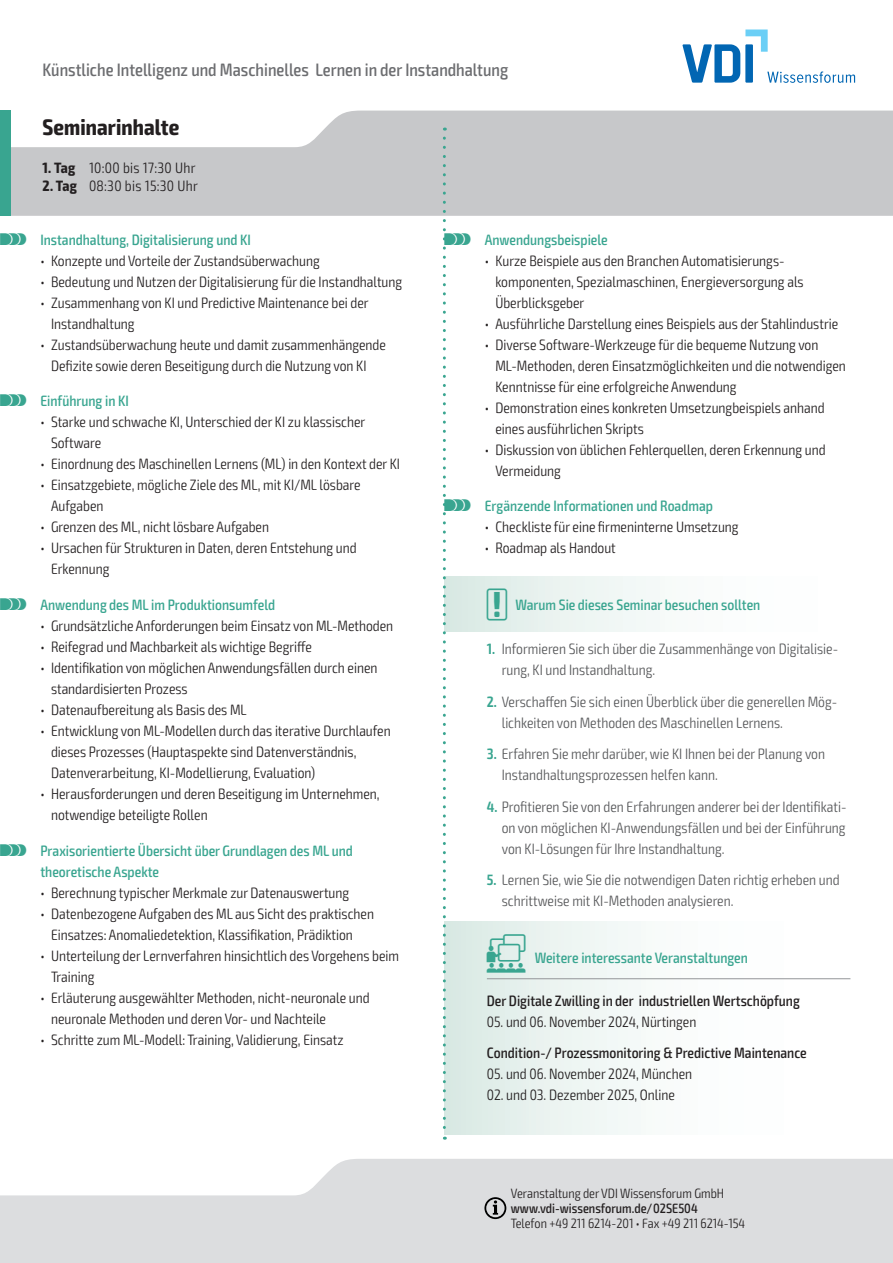
<style>
.page{position:relative;width:893px;height:1263px;background:#fff}
.page>*{position:absolute;margin:0;border:0;box-sizing:border-box;transform-origin:0 0}
.t1{font:700 condensed 22.5px "Exo 2";letter-spacing:.005em;color:#231f20}
.t2{font:500 condensed 18px "Exo 2";color:#6c6d70}
.t3{font:300 condensed 15px/21px "Exo 2";color:#231f20}
.t4{font:300 condensed 15px/21px "Exo 2";color:#57585a}
.t5{font:500 condensed 15px/21px "Exo 2";color:#39a590}
.t6{font:500 condensed 15px "Exo 2";color:#231f20}
.t7{font:300 condensed 15px "Exo 2";letter-spacing:.02em;color:#231f20}
.t8{font:300 condensed 13.5px "Exo 2";color:#231f20}
.t9{font:500 condensed 13.5px "Exo 2";color:#231f20}
.s1{font-weight:700}
.s2{font-family:"VDI Iconset S4 A Regular";font-weight:400;font-stretch:normal}
.s3{font-weight:600;color:#39a590}
.s4{font-family:"VDI Iconset S4 A Regular";font-weight:400;font-stretch:normal;font-size:19.5px}
</style>
<div class="page">
<svg style="left:0;top:1159px;width:893px;height:104px;background:#e0e1e3"></svg>
<svg style="left:11px;top:111px;width:882px;height:105px;background:#cdced0"></svg>
<div style="left:0;top:111px;width:11px;height:105px;background:#39a590"></div>
<svg style="left:484px;top:1197px;width:22px;height:22px"></svg>
<svg style="left:682px;top:30px;width:173px;height:53px"></svg>
<div style="left:444px;top:576px;width:406px;height:55px;background:linear-gradient(to right,#deece7,#fff)"></div>
<div style="left:444px;top:921px;width:406px;height:213px;background:linear-gradient(to right,#dfece8,#fff)"></div>
<hr style="left:487px;top:978px;width:363px;height:1px;background:#939598">
<svg style="left:443px;top:138px;width:3px;height:1002px"></svg>
<p class="t2" style="left:43px;top:59px;width:467px">Künstliche Intelligenz und Maschinelles Lernen in der Instandhaltung</p>
<h1 class="t1" style="left:43px;top:113px;width:138px">Seminarinhalte</h1>
<p class="t7" style="left:43px;top:159px;width:155px"><span class="s1">1. Tag</span> 10:00 bis 17:30 Uhr</p>
<p class="t7" style="left:43px;top:177px;width:157px"><span class="s1">2. Tag</span> 08:30 bis 15:30 Uhr</p>
<p class="t5" style="left:0;top:229px;width:252px"><span class="s2">s</span> Instandhaltung, Digitalisierung und KI</p>
<p class="t3" style="left:40px;top:250px;width:281px">• Konzepte und Vorteile der Zustandsüberwachung</p>
<p class="t3" style="left:40px;top:271px;width:363px">• Bedeutung und Nutzen der Digitalisierung für die Instandhaltung</p>
<p class="t3" style="left:51px;top:292px;width:319px;text-indent:-11px">• Zusammenhang von KI und Predictive Maintenance bei der<br>Instandhaltung</p>
<p class="t3" style="left:40px;top:334px;width:347px;text-align:center">• Zustandsüberwachung heute und damit zusammenhängende<br>Defizite sowie deren Beseitigung durch die Nutzung von KI</p>
<p class="t5" style="left:0;top:391px;width:130px"><span class="s2">s</span> Einführung in KI</p>
<p class="t3" style="left:51px;top:412px;width:316px;text-indent:-11px">• Starke und schwache KI, Unterschied der KI zu klassischer<br>Software</p>
<p class="t3" style="left:40px;top:454px;width:361px">• Einordnung des Maschinellen Lernens (ML) in den Kontext der KI</p>
<p class="t3" style="left:51px;top:475px;width:311px;text-indent:-11px">• Einsatzgebiete, mögliche Ziele des ML, mit KI/ML lösbare<br>Aufgaben</p>
<p class="t3" style="left:40px;top:517px;width:230px">• Grenzen des ML, nicht lösbare Aufgaben</p>
<p class="t3" style="left:51px;top:538px;width:307px;text-indent:-11px">• Ursachen für Strukturen in Daten, deren Entstehung und<br>Erkennung</p>
<p class="t5" style="left:0;top:595px;width:277px"><span class="s2">s</span> Anwendung des ML im Produktionsumfeld</p>
<p class="t3" style="left:40px;top:616px;width:354px">• Grundsätzliche Anforderungen beim Einsatz von ML-Methoden</p>
<p class="t3" style="left:40px;top:637px;width:273px">• Reifegrad und Machbarkeit als wichtige Begriffe</p>
<p class="t3" style="left:51px;top:658px;width:328px;text-indent:-11px">• Identifikation von möglichen Anwendungsfällen durch einen standardisierten Prozess</p>
<p class="t3" style="left:40px;top:700px;width:208px">• Datenaufbereitung als Basis des ML</p>
<p class="t3" style="left:51px;top:721px;width:341px;text-indent:-11px">• Entwicklung von ML-Modellen durch das iterative Durchlaufen dieses Prozesses (Hauptaspekte sind Datenverständnis,<br>Datenverarbeitung, KI-Modellierung, Evaluation)</p>
<p class="t3" style="left:51px;top:784px;width:330px;text-indent:-11px">• Herausforderungen und deren Beseitigung im Unternehmen, notwendige beteiligte Rollen</p>
<p class="t5" style="left:40px;top:841px;width:314px;text-indent:-40px"><span class="s2">s</span> Praxisorientierte Übersicht über Grundlagen des ML und theoretische Aspekte</p>
<p class="t3" style="left:40px;top:883px;width:310px">• Berechnung typischer Merkmale zur Datenauswertung</p>
<p class="t3" style="left:51px;top:904px;width:325px;text-indent:-11px">• Datenbezogene Aufgaben des ML aus Sicht des praktischen<br>Einsatzes: Anomaliedetektion, Klassifikation, Prädiktion</p>
<p class="t3" style="left:51px;top:946px;width:350px;text-indent:-11px">• Unterteilung der Lernverfahren hinsichtlich des Vorgehens beim<br>Training</p>
<p class="t3" style="left:51px;top:988px;width:320px;text-indent:-11px">• Erläuterung ausgewählter Methoden, nicht-neuronale und neuronale Methoden und deren Vor- und Nachteile</p>
<p class="t3" style="left:40px;top:1030px;width:305px">• Schritte zum ML-Modell: Training, Validierung, Einsatz</p>
<p class="t5" style="left:444px;top:229px;width:165px"><span class="s2">s</span> Anwendungsbeispiele</p>
<p class="t3" style="left:495px;top:250px;width:310px;text-indent:-11px">• Kurze Beispiele aus den Branchen Automatisierungs&shy;komponenten, Spezialmaschinen, Energieversorgung als<br>Überblicksgeber</p>
<p class="t3" style="left:485px;top:313px;width:355px">• Ausführliche Darstellung eines Beispiels aus der Stahlindustrie</p>
<p class="t3" style="left:495px;top:334px;width:352px;text-indent:-11px">• Diverse Software-Werkzeuge für die bequeme Nutzung von<br>ML-Methoden, deren Einsatzmöglichkeiten und die notwendigen<br>Kenntnisse für eine erfolgreiche Anwendung</p>
<p class="t3" style="left:495px;top:397px;width:331px;text-indent:-11px">• Demonstration eines konkreten Umsetzungbeispiels anhand eines ausführlichen Skripts</p>
<p class="t3" style="left:495px;top:439px;width:332px;text-indent:-11px">• Diskussion von üblichen Fehlerquellen, deren Erkennung und<br>Vermeidung</p>
<p class="t5" style="left:444px;top:496px;width:270px"><span class="s2">s</span> Ergänzende Informationen und Roadmap</p>
<p class="t3" style="left:485px;top:517px;width:255px">• Checkliste für eine firmeninterne Umsetzung</p>
<p class="t3" style="left:485px;top:538px;width:133px">• Roadmap als Handout</p>
<p class="t5" style="left:487px;top:594px;width:275px"><span class="s2">!</span> Warum Sie dieses Seminar besuchen sollten</p>
<p class="t4" style="left:502px;top:639px;width:338px;text-indent:-15px"><span class="s3">1.</span> Informieren Sie sich über die Zusammenhänge von Digitalisie&shy;rung, KI und Instandhaltung.</p>
<p class="t4" style="left:502px;top:691px;width:337px;text-indent:-15px"><span class="s3">2.</span> Verschaffen Sie sich einen Überblick über die generellen Mög&shy;lichkeiten von Methoden des Maschinellen Lernens.</p>
<p class="t4" style="left:502px;top:744px;width:325px;text-indent:-15px"><span class="s3">3.</span> Erfahren Sie mehr darüber, wie KI Ihnen bei der Planung von<br>Instandhaltungsprozessen helfen kann.</p>
<p class="t4" style="left:502px;top:796px;width:346px;text-align:justify;text-indent:-15px"><span class="s3">4.</span> Profitieren Sie von den Erfahrungen anderer bei der Identifikati&shy;on von möglichen KI-Anwendungsfällen und bei der Einführung von KI-Lösungen für Ihre Instandhaltung.</p>
<p class="t4" style="left:502px;top:870px;width:339px;text-indent:-15px"><span class="s3">5.</span> Lernen Sie, wie Sie die notwendigen Daten richtig erheben und schrittweise mit KI-Methoden analysieren.</p>
<p class="t5" style="left:487px;top:948px;width:263px"><span class="s4">W</span> Weitere interessante Veranstaltungen</p>
<p class="t6" style="left:487px;top:992px;width:314px">Der Digitale Zwilling in der industriellen Wertschöpfung</p>
<p class="t3" style="left:487px;top:1011px;width:211px">05. und 06. November 2024, Nürtingen</p>
<p class="t6" style="left:487px;top:1044px;width:321px">Condition-/ Prozessmonitoring &amp; Predictive Maintenance</p>
<p class="t3" style="left:487px;top:1064px;width:207px">05. und 06. November 2024, München</p>
<p class="t3" style="left:487px;top:1085px;width:190px">02. und 03. Dezember 2025, Online</p>
<p class="t8" style="left:511px;top:1185px;width:215px">Veranstaltung der VDI Wissensforum GmbH</p>
<p class="t9" style="left:511px;top:1200px;width:188px">www.vdi-wissensforum.de/02SE504</p>
<p class="t8" style="left:511px;top:1215px;width:236px">Telefon +49 211 6214-201 • Fax +49 211 6214-154</p>
</div>
